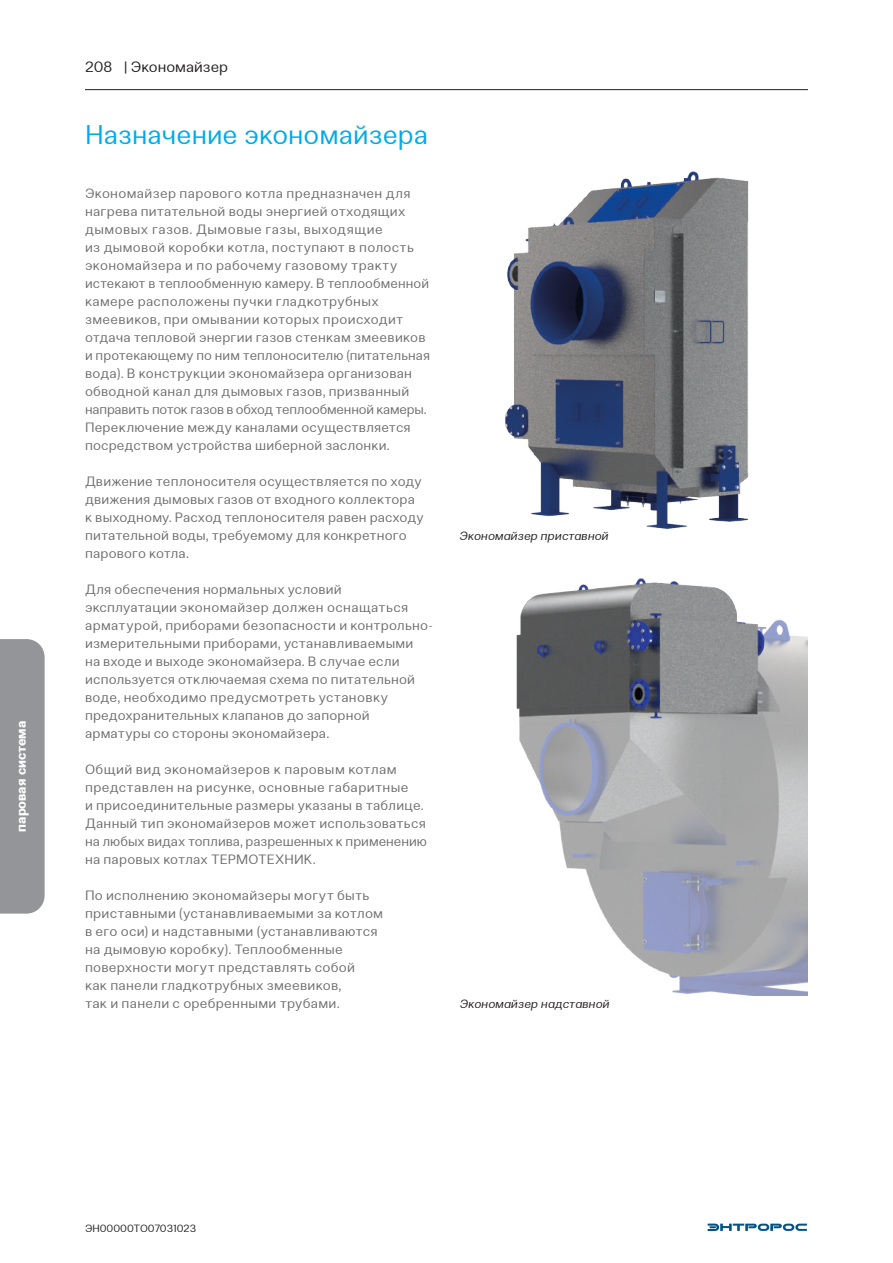
<style>
.page{position:relative;width:893px;height:1263px;background:#fff}
.page>*{position:absolute;margin:0;border:0;box-sizing:border-box;transform-origin:0 0}
.t1{font:27px "Clinica Pro";color:#00abe7}
.t2{font:15px "Clinica Pro";color:#231f20}
.t3{font:13.5px/18px "Clinica Pro";letter-spacing:.01em;color:#6e6d6e}
.t4{font:700 13.5px "Clinica Pro";color:#fff}
.t5{font:italic 12px "Clinica Pro";color:#231f20}
.t6{font:10.5px "Clinica Pro";color:#231f20}
</style>
<div class="page">
<div style="left:0;top:639px;width:45px;height:274px;background:#939598"></div>
<svg style="left:708px;top:1223px;width:99px;height:8px"></svg>
<hr style="left:85px;top:89px;width:723px;height:1px;background:#231f20">
<img style="left:505px;top:171px;width:244px;height:358px">
<img style="left:516px;top:578px;width:292px;height:417px">
<p class="t4" style="left:13px;top:832px;width:112px;rotate:-90deg">паровая система</p>
<p class="t2" style="left:85px;top:58px;width:145px">208 | Экономайзер</p>
<h1 class="t1" style="left:85px;top:119px;width:345px">Назначение экономайзера</h1>
<p class="t3" style="left:85px;top:184px;width:346px">Экономайзер парового котла предназначен для нагрева питательной воды энергией отходящих дымовых газов. Дымовые газы, выходящие<br>из дымовой коробки котла, поступают в полость экономайзера и по рабочему газовому тракту истекают в теплообменную камеру. В теплообменной камере расположены пучки гладкотрубных змеевиков, при омывании которых происходит отдача тепловой энергии газов стенкам змеевиков и протекающему по ним теплоносителю (питательная вода). В конструкции экономайзера организован обводной канал для дымовых газов, призванный направить поток газов в обход теплообменной камеры.<br>Переключение между каналами осуществляется посредством устройства шиберной заслонки.</p>
<p class="t3" style="left:85px;top:472px;width:340px">Движение теплоносителя осуществляется по ходу движения дымовых газов от входного коллектора к выходному. Расход теплоносителя равен расходу питательной воды, требуемому для конкретного парового котла.</p>
<p class="t3" style="left:85px;top:580px;width:349px">Для обеспечения нормальных условий эксплуатации экономайзер должен оснащаться арматурой, приборами безопасности и контрольно&shy;измерительными приборами, устанавливаемыми<br>на входе и выходе экономайзера. В случае если используется отключаемая схема по питательной воде, необходимо предусмотреть установку предохранительных клапанов до запорной арматуры со стороны экономайзера.</p>
<p class="t3" style="left:85px;top:760px;width:343px">Общий вид экономайзеров к паровым котлам представлен на рисунке, основные габаритные<br>и присоединительные размеры указаны в таблице.<br>Данный тип экономайзеров может использоваться на любых видах топлива, разрешенных к применению на паровых котлах ТЕРМОТЕХНИК.</p>
<p class="t3" style="left:85px;top:886px;width:300px">По исполнению экономайзеры могут быть приставными (устанавливаемыми за котлом в его оси) и надставными (устанавливаются на дымовую коробку). Теплообменные поверхности могут представлять собой<br>как панели гладкотрубных змеевиков,<br>так и панели с оребренными трубами.</p>
<p class="t5" style="left:459px;top:529px;width:151px">Экономайзер приставной</p>
<p class="t5" style="left:459px;top:997px;width:151px">Экономайзер надставной</p>
<p class="t6" style="left:85px;top:1222px;width:113px">ЭН00000ТО07031023</p>
</div>
